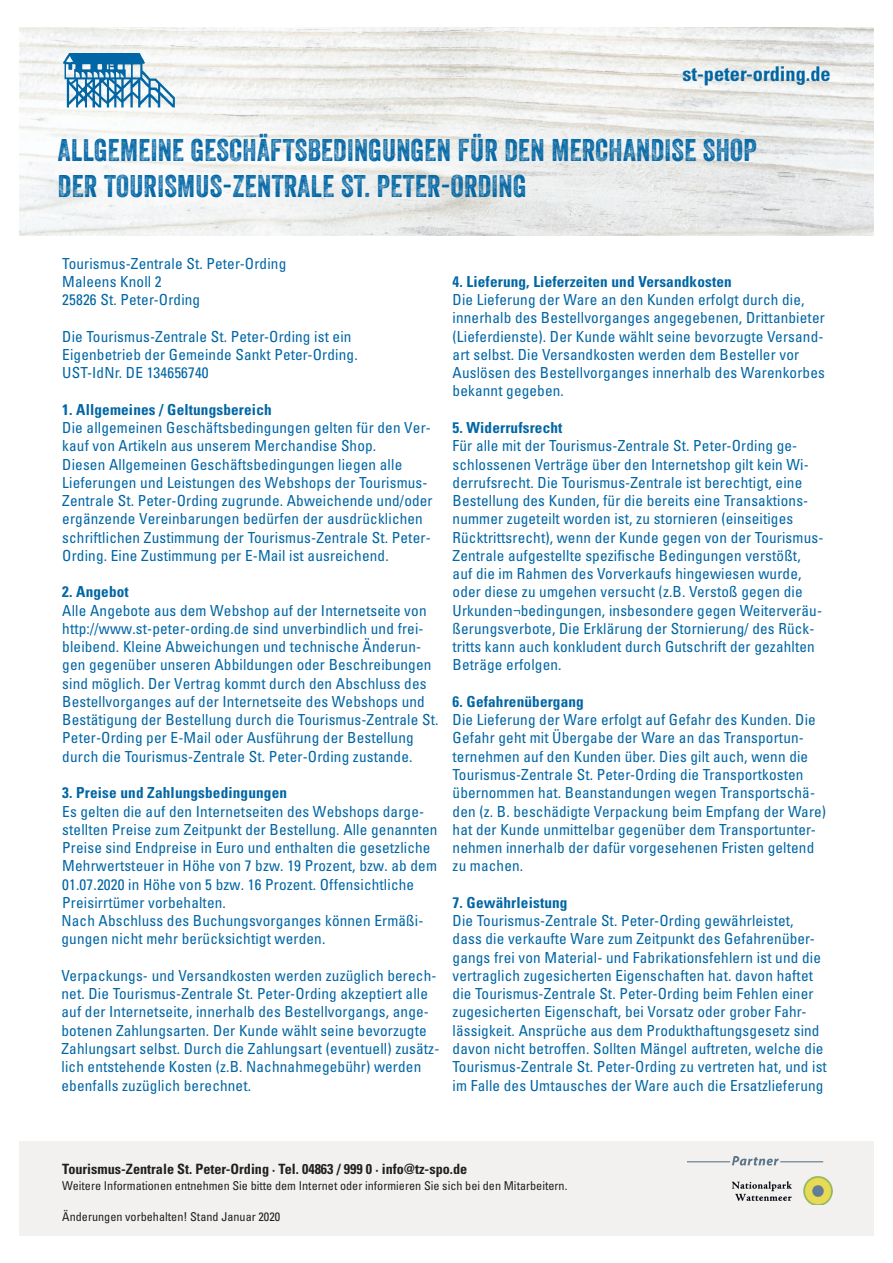
<style>
.page{position:relative;width:893px;height:1263px;background:#fff}
.page>*{position:absolute;margin:0;border:0;box-sizing:border-box;transform-origin:0 0}
.t1{font:30.45px/36.6px "Veneer Two";letter-spacing:.01em;color:#0166a5}
.t2{font:700 condensed 20.25px "Univers LT Std";color:#0166a5}
.t3{font:condensed 15.15px/18.3px "Univers LT Std";letter-spacing:.01em;color:#0166a5}
.t4{font:700 condensed 15.15px "Univers LT Std";letter-spacing:.01em;color:#0166a5}
.t5{font:700 condensed 14.25px "Univers LT Std";color:#231f20}
.t6{font:condensed 12.15px "Univers LT Std";color:#231f20}
</style>
<div class="page">
<img style="left:19px;top:27px;width:854px;height:209px">
<img style="left:64px;top:53px;width:116px;height:56px">
<div style="left:19px;top:1141px;width:854px;height:95px;background:#f2f1f0"></div>
<img style="left:688px;top:1156px;width:144px;height:49px">
<h2 class="t2" style="left:682px;top:64px;width:150px">st-peter-ording.de</h2>
<h1 class="t1" style="left:58px;top:136px;width:700px">ALLGEMEINE GESCHÄFTSBEDINGUNGEN FÜR DEN MERCHANDISE SHOP<br>DER TOURISMUS-ZENTRALE ST. PETER-ORDING</h1>
<p class="t3" style="left:62px;top:255px;width:225px">Tourismus-Zentrale St. Peter-Ording<br>Maleens Knoll 2<br>25826 St. Peter-Ording</p>
<p class="t3" style="left:62px;top:328px;width:297px">Die Tourismus-Zentrale St. Peter-Ording ist ein<br>Eigenbetrieb der Gemeinde Sankt Peter-Ording.<br>UST-IdNr. DE 134656740</p>
<p class="t4" style="left:62px;top:400px;width:211px">1. Allgemeines / Geltungsbereich</p>
<p class="t3" style="left:62px;top:419px;width:372px">Die allgemeinen Geschäftsbedingungen gelten für den Ver&shy;kauf von Artikeln aus unserem Merchandise Shop.<br>Diesen Allgemeinen Geschäftsbedingungen liegen alle Lieferungen und Leistungen des Webshops der Tourismus-Zentrale St. Peter-Ording zugrunde. Abweichende und/oder ergänzende Vereinbarungen bedürfen der ausdrücklichen schriftlichen Zustimmung der Tourismus-Zentrale St. Peter-Ording. Eine Zustimmung per E-Mail ist ausreichend.</p>
<p class="t4" style="left:62px;top:583px;width:68px">2. Angebot</p>
<p class="t3" style="left:62px;top:602px;width:378px">Alle Angebote aus dem Webshop auf der Internetseite von http://www.st-peter-ording.de sind unverbindlich und frei&shy;bleibend. Kleine Abweichungen und technische Änderun&shy;gen gegenüber unseren Abbildungen oder Beschreibungen sind möglich. Der Vertrag kommt durch den Abschluss des Bestellvorganges auf der Internetseite des Webshops und Bestätigung der Bestellung durch die Tourismus-Zentrale St.<br>Peter-Ording per E-Mail oder Ausführung der Bestellung durch die Tourismus-Zentrale St. Peter-Ording zustande.</p>
<p class="t4" style="left:62px;top:784px;width:226px">3. Preise und Zahlungsbedingungen</p>
<p class="t3" style="left:61px;top:803px;width:377px">Es gelten die auf den Internetseiten des Webshops darge&shy;stellten Preise zum Zeitpunkt der Bestellung. Alle genannten Preise sind Endpreise in Euro und enthalten die gesetzliche Mehrwertsteuer in Höhe von 7 bzw. 19 Prozent, bzw. ab dem 01.07.2020 in Höhe von 5 bzw. 16 Prozent. Offensichtliche Preisirrtümer vorbehalten.<br>Nach Abschluss des Buchungsvorganges können Ermäßi&shy;gungen nicht mehr berücksichtigt werden.</p>
<p class="t3" style="left:61px;top:967px;width:379px">Verpackungs- und Versandkosten werden zuzüglich berech&shy;net. Die Tourismus-Zentrale St. Peter-Ording akzeptiert alle auf der Internetseite, innerhalb des Bestellvorgangs, ange&shy;botenen Zahlungsarten. Der Kunde wählt seine bevorzugte Zahlungsart selbst. Durch die Zahlungsart (eventuell) zusätz&shy;lich entstehende Kosten (z.B. Nachnahmegebühr) werden ebenfalls zuzüglich berechnet.</p>
<p class="t4" style="left:452px;top:274px;width:281px">4. Lieferung, Lieferzeiten und Versandkosten</p>
<p class="t3" style="left:452px;top:292px;width:374px">Die Lieferung der Ware an den Kunden erfolgt durch die, innerhalb des Bestellvorganges angegebenen, Drittanbieter (Lieferdienste). Der Kunde wählt seine bevorzugte Versand&shy;art selbst. Die Versandkosten werden dem Besteller vor Auslösen des Bestellvorganges innerhalb des Warenkorbes bekannt gegeben.</p>
<p class="t4" style="left:452px;top:420px;width:111px">5. Widerrufsrecht</p>
<p class="t3" style="left:452px;top:438px;width:372px">Für alle mit der Tourismus-Zentrale St. Peter-Ording ge&shy;schlossenen Verträge über den Internetshop gilt kein Wi&shy;derrufsrecht. Die Tourismus-Zentrale ist berechtigt, eine Bestellung des Kunden, für die bereits eine Transaktions&shy;nummer zugeteilt worden ist, zu stornieren (einseitiges Rücktrittsrecht), wenn der Kunde gegen von der Tourismus-Zentrale aufgestellte spezifische Bedingungen verstößt, auf die im Rahmen des Vorverkaufs hingewiesen wurde, oder diese zu umgehen versucht (z.B. Verstoß gegen die Urkunden¬bedingungen, insbesondere gegen Weiterveräu&shy;ßerungsverbote, Die Erklärung der Stornierung/ des Rück&shy;tritts kann auch konkludent durch Gutschrift der gezahlten Beträge erfolgen.</p>
<p class="t4" style="left:452px;top:694px;width:133px">6. Gefahrenübergang</p>
<p class="t3" style="left:452px;top:712px;width:375px">Die Lieferung der Ware erfolgt auf Gefahr des Kunden. Die Gefahr geht mit Übergabe der Ware an das Transportun&shy;ternehmen auf den Kunden über. Dies gilt auch, wenn die Tourismus-Zentrale St. Peter-Ording die Transportkosten übernommen hat. Beanstandungen wegen Transportschä&shy;den (z. B. beschädigte Verpackung beim Empfang der Ware) hat der Kunde unmittelbar gegenüber dem Transportunter&shy;nehmen innerhalb der dafür vorgesehenen Fristen geltend zu machen.</p>
<p class="t4" style="left:452px;top:895px;width:116px">7. Gewährleistung</p>
<p class="t3" style="left:452px;top:913px;width:376px">Die Tourismus-Zentrale St. Peter-Ording gewährleistet,<br>dass die verkaufte Ware zum Zeitpunkt des Gefahrenüber&shy;gangs frei von Material- und Fabrikationsfehlern ist und die vertraglich zugesicherten Eigenschaften hat. davon haftet die Tourismus-Zentrale St. Peter-Ording beim Fehlen einer zugesicherten Eigenschaft, bei Vorsatz oder grober Fahr&shy;lässigkeit. Ansprüche aus dem Produkthaftungsgesetz sind davon nicht betroffen. Sollten Mängel auftreten, welche die Tourismus-Zentrale St. Peter-Ording zu vertreten hat, und ist im Falle des Umtausches der Ware auch die Ersatzlieferung</p>
<p class="t5" style="left:62px;top:1162px;width:406px">Tourismus-Zentrale St. Peter-Ording · Tel. 04863 / 999 0 · info@tz-spo.de</p>
<p class="t6" style="left:62px;top:1180px;width:506px">Weitere Informationen entnehmen Sie bitte dem Internet oder informieren Sie sich bei den Mitarbeitern.</p>
<p class="t6" style="left:62px;top:1211px;width:219px">Änderungen vorbehalten! Stand Januar 2020</p>
</div>
